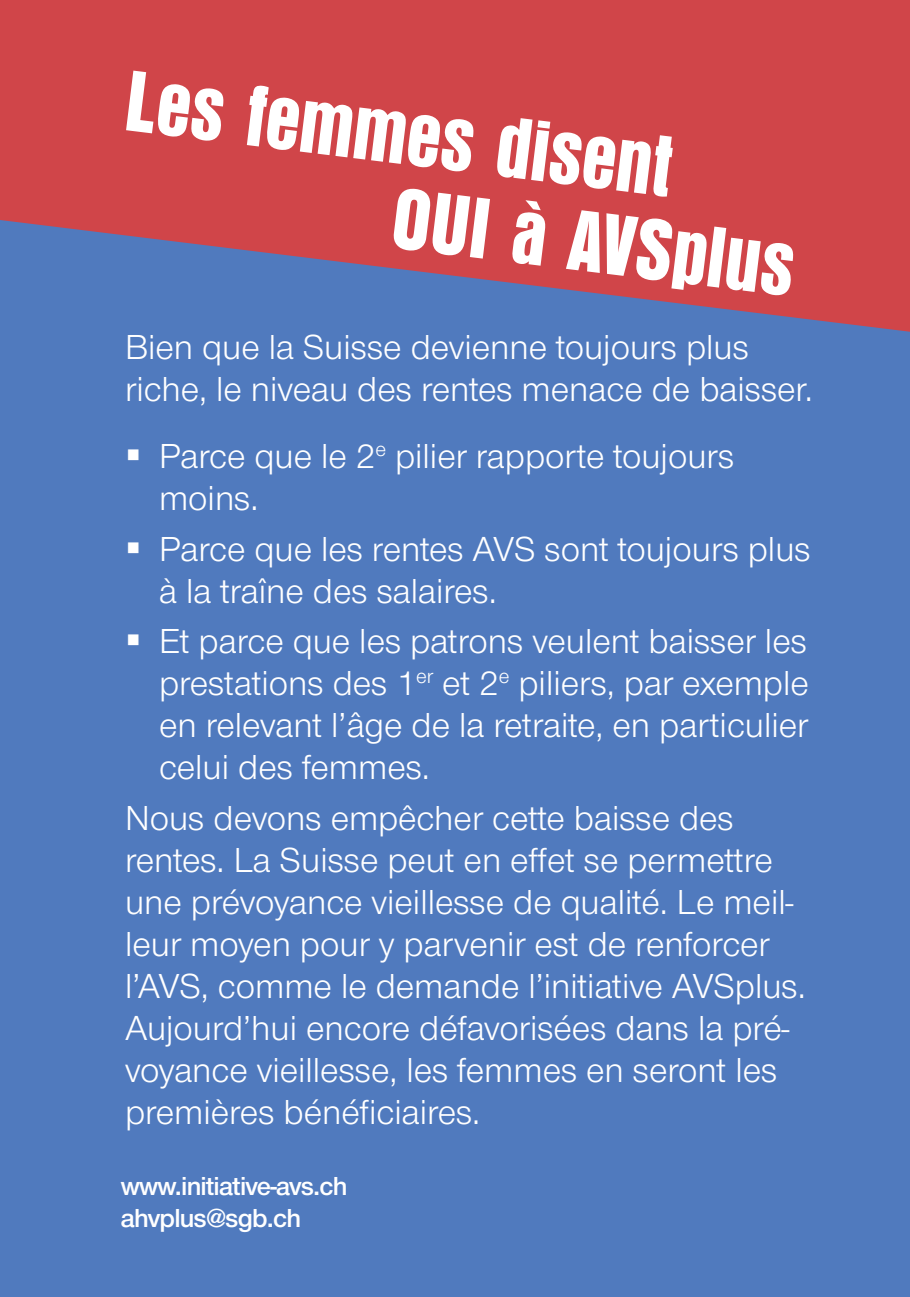
<style>
.page{position:relative;width:910px;height:1297px;background:#507abe}
.page>*{position:absolute;margin:0;border:0;box-sizing:border-box;transform-origin:0 0}
.t1{font:90px/84px "Anzeigen Gro";color:#fff}
.t2{font:36px/42px "Nimbus San Nov";color:#fff}
.t3{font:27px/32.4px "Nimbus San Nov Sem Bol";letter-spacing:-.03em;color:#fff}
</style>
<div class="page">
<svg style="left:0;top:0;width:910px;height:332px;fill:#d04549"></svg>
<div style="left:870px;top:0;width:40px;height:327px;background:#d04549"></div>
<h1 class="t1" style="left:408px;top:94px;width:406px;text-indent:-279px;rotate:7deg">Les femmes disent<br>OUI à AVSplus</h1>
<p class="t2" style="left:125px;top:326px;width:689px">Bien que la Suisse devienne toujours plus riche, le niveau des rentes menace de baisser.</p>
<p class="t2" style="left:159px;top:436px;width:577px;text-indent:-34px">▪ Parce que le 2<sup>e</sup> pilier rapporte toujours moins.</p>
<p class="t2" style="left:159px;top:528px;width:653px;text-indent:-34px">▪ Parce que les rentes AVS sont toujours plus à la traîne des salaires.</p>
<p class="t2" style="left:159px;top:621px;width:651px;text-align:justify;text-indent:-34px">▪ Et parce que les patrons veulent baisser les prestations des 1<sup>er</sup> et 2<sup>e</sup> piliers, par exemple en relevant l’âge de la retraite, en particulier celui des femmes.</p>
<p class="t2" style="left:125px;top:797px;width:682px">Nous devons empêcher cette baisse des rentes. La Suisse peut en effet se permettre une prévoyance vieillesse de qualité. Le meil&shy;leur moyen pour y parvenir est de renforcer l’AVS, comme le demande l’initiative AVSplus.<br>Aujourd’hui encore défavorisées dans la pré&shy;voyance vieillesse, les femmes en seront les premières bénéficiaires.</p>
<p class="t3" style="left:121px;top:1169px;width:228px">www.initiative-avs.ch ahvplus@sgb.ch</p>
</div>
